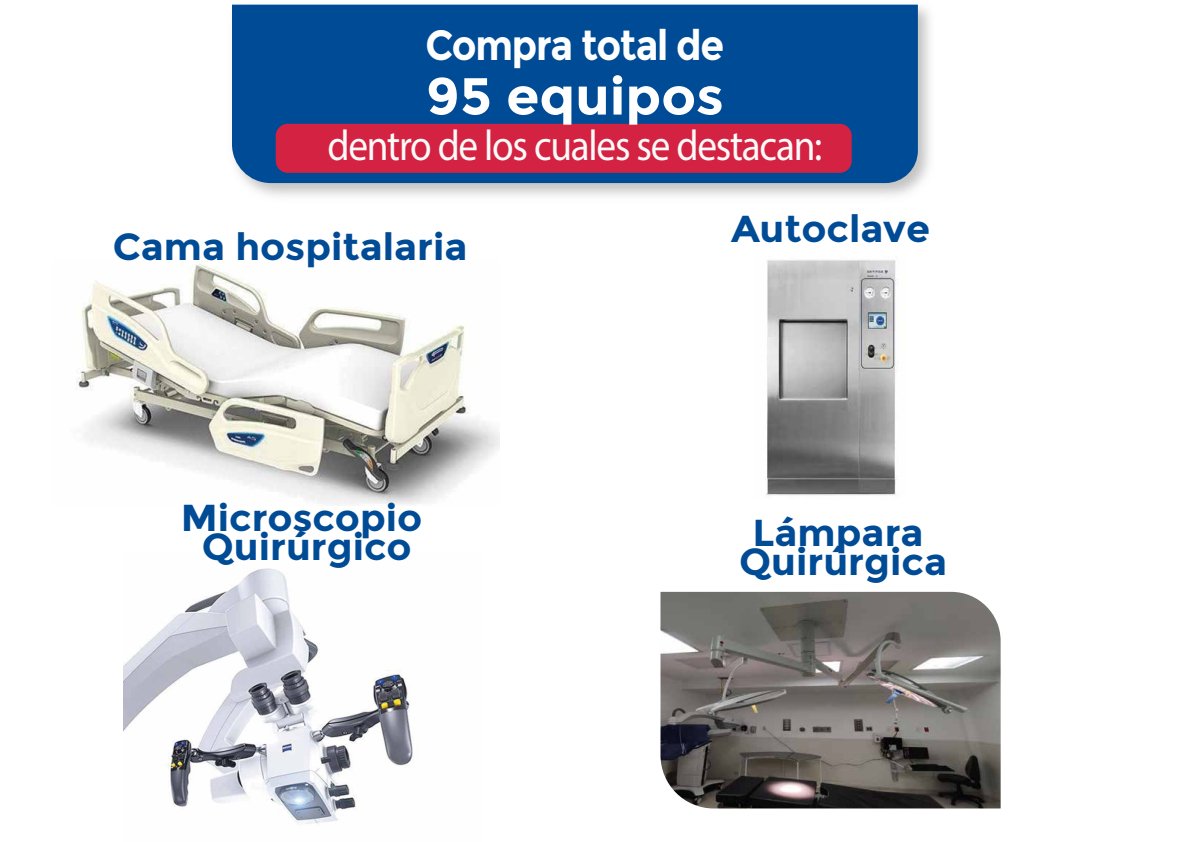
<style>
.page{position:relative;width:1200px;height:842px;background:#fff}
.page>*{position:absolute;margin:0;border:0;box-sizing:border-box;transform-origin:0 0}
.t1{font:700 52px "Montserrat";color:#fff;scale:1.04 1}
.t2{font:43px "Myriad Pro";letter-spacing:-.03em;color:#fbfaf8;scale:.91 1}
.t3{font:700 42px "Montserrat";letter-spacing:-.03em;color:#fff;scale:.91 1}
.t4{font:700 37.5px/28.9px "Montserrat";color:#004b95;text-align:center;scale:1.04 1}
</style>
<div class="page">
<img style="left:766px;top:260px;width:132px;height:236px">
<img style="left:76px;top:261px;width:423px;height:244px">
<img style="left:124px;top:568px;width:289px;height:256px">
<div style="left:232px;top:5px;width:686px;height:178px;background:#004b95"></div>
<div style="left:276px;top:124px;width:576px;height:49px;background:#d32242;border-radius:12px"></div>
<img style="left:660px;top:592px;width:341px;height:216px">
<p class="t3" style="left:426px;top:20px;width:330px">Compra total de</p>
<h1 class="t1" style="left:426px;top:65px;width:288px">95 equipos</h1>
<p class="t2" style="left:327px;top:119px;width:545px">dentro de los cuales se destacan:</p>
<p class="t4" style="left:113px;top:233px;width:343px">Cama hospitalaria</p>
<p class="t4" style="left:181px;top:504px;width:234px">Microscopio<br>Quirúrgico</p>
<p class="t4" style="left:731px;top:214px;width:193px">Autoclave</p>
<p class="t4" style="left:739px;top:519px;width:201px">Lámpara<br>Quirúrgica</p>
</div>
